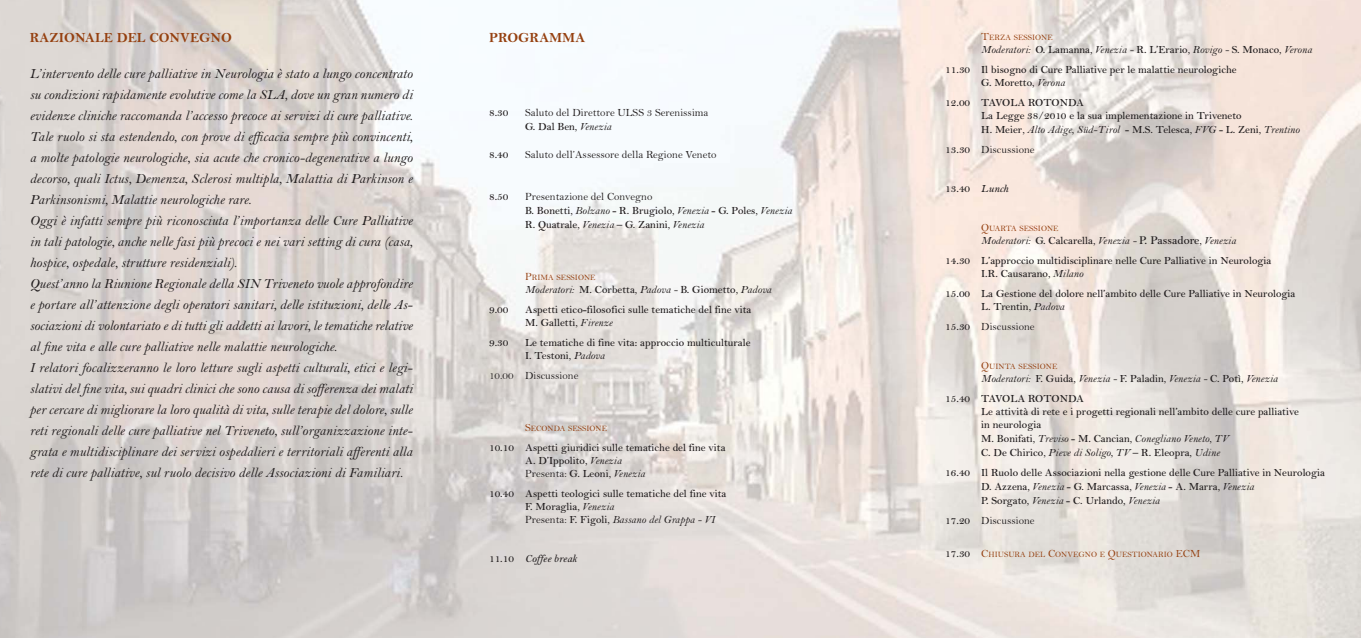
<style>
.page{position:relative;width:1361px;height:638px;background:#fff}
.page>*{position:absolute;margin:0;border:0;box-sizing:border-box;transform-origin:0 0}
.t1{font:italic 14px/21px "Bell MT Std";color:#231f20}
.t2{font:700 14px "Bell MT Std";color:#954010}
.t3{font:600 11px/13px "Bell MT Std";color:#231f20}
.t4{font:italic 11px/14px "Bell MT Std";color:#231f20}
.t5{font:11px/14px "Bell MT Std";color:#231f20}
.t6{font:italic 600 11px "Bell MT Std";color:#231f20}
.t7{font:8.2px "Bell MT Std";color:#954010}
.s1{font-weight:600}
.s2{font-style:italic}
.s3{font-weight:400}
.s4{font-weight:400;font-style:italic}
.s5{font-size:11px}
.s6{font-weight:600;font-style:normal}
.s7{font-style:normal}
.s8{font-size:12px}
.s9{font-weight:600;font-size:11px;color:#231f20}
</style>
<div class="page">
<img style="left:0;top:0;width:1361px;height:638px">
<p class="t2" style="left:30px;top:32px;width:204px">RAZIONALE DEL CONVEGNO</p>
<p class="t1" style="left:30px;top:64px;width:384px">L’intervento delle cure palliative in Neurologia è stato a lungo concentrato su condizioni rapidamente evolutive come la SLA, dove un gran numero di evidenze cliniche raccomanda l’accesso precoce ai servizi di cure palliative.<br>Tale ruolo si sta estendendo, con prove di efficacia sempre più convincenti, a molte patologie neurologiche, sia acute che cronico-degenerative a lungo decorso, quali Ictus, Demenza, Sclerosi multipla, Malattia di Parkinson e Parkinsonismi, Malattie neurologiche rare.<br>Oggi è infatti sempre più riconosciuta l’importanza delle Cure Palliative in tali patologie, anche nelle fasi più precoci e nei vari setting di cura (casa, hospice, ospedale, strutture residenziali).<br>Quest’anno la Riunione Regionale della SIN Triveneto vuole approfondire e portare all’attenzione degli operatori sanitari, delle istituzioni, delle As&shy;sociazioni di volontariato e di tutti gli addetti ai lavori, le tematiche relative al fine vita e alle cure palliative nelle malattie neurologiche.<br>I relatori focalizzeranno le loro letture sugli aspetti culturali, etici e legi&shy;slativi del fine vita, sui quadri clinici che sono causa di sofferenza dei malati per cercare di migliorare la loro qualità di vita, sulle terapie del dolore, sulle reti regionali delle cure palliative nel Triveneto, sull’organizzazione inte&shy;grata e multidisciplinare dei servizi ospedalieri e territoriali afferenti alla rete di cure palliative, sul ruolo decisivo delle Associazioni di Familiari.</p>
<p class="t2" style="left:489px;top:32px;width:98px">PROGRAMMA</p>
<p class="t3" style="left:489px;top:107px;width:21px">8.30</p>
<p class="t5" style="left:525px;top:106px;width:185px">Saluto del Direttore ULSS 3 Serenissima<br><span class="s1">G. Dal Ben</span><span class="s2">, Venezia</span></p>
<p class="t3" style="left:489px;top:149px;width:21px">8.40</p>
<p class="t5" style="left:525px;top:148px;width:193px">Saluto dell’Assessore della Regione Veneto</p>
<p class="t3" style="left:489px;top:191px;width:21px">8.50</p>
<p class="t3" style="left:525px;top:190px;width:268px;line-height:14px"><span class="s3">Presentazione del Convegno<br></span>B. Bonetti<span class="s4">, Bolzano</span> - R. Brugiolo<span class="s4">, Venezia</span> - G. Poles<span class="s4">, Venezia<br></span>R. Quatrale<span class="s4">, Venezia</span> – G. Zanini<span class="s4">, Venezia</span></p>
<p class="t7" style="left:525px;top:274px;width:72px"><span class="s5">P</span>RIMA SESSIONE</p>
<p class="t4" style="left:525px;top:283px;width:248px">Moderatori: <span class="s6">M. Corbetta</span>, Padova - <span class="s6">B. Giometto</span>, Padova</p>
<p class="t3" style="left:489px;top:304px;width:21px">9.00</p>
<p class="t3" style="left:525px;top:304px;width:228px">Aspetti etico-filosofici sulle tematiche del fine vita<br>M. Galletti<span class="s4">, Firenze</span></p>
<p class="t3" style="left:489px;top:337px;width:21px">9.30</p>
<p class="t3" style="left:525px;top:337px;width:227px">Le tematiche di fine vita: approccio multiculturale<br>I. Testoni<span class="s4">, Padova</span></p>
<p class="t5" style="left:489px;top:369px;width:91px">10.00 Discussione</p>
<p class="t7" style="left:525px;top:425px;width:84px"><span class="s5">S</span>ECONDA SESSIONE</p>
<p class="t3" style="left:525px;top:442px;width:202px;text-indent:-36px">10.10 Aspetti giuridici sulle tematiche del fine vita<br>A. D’Ippolito<span class="s4">, Venezia<br></span><span class="s3">Presenta:</span> G. Leoni<span class="s4">, Venezia</span></p>
<p class="t3" style="left:525px;top:488px;width:203px;text-indent:-36px">10.40 Aspetti teologici sulle tematiche del fine vita<br>F. Moraglia<span class="s4">, Venezia<br></span><span class="s3">Presenta:</span> F. Figoli<span class="s4">, Bassano del Grappa - VI</span></p>
<p class="t6" style="left:489px;top:551px;width:89px"><span class="s7">11.10</span> Coffee break</p>
<p class="t7" style="left:981px;top:34px;width:73px"><span class="s5">T</span>ERZA SESSIONE</p>
<p class="t3" style="left:945px;top:40px;width:368px;line-height:20px;text-indent:36px"><span class="s4">Moderatori:</span> O. Lamanna<span class="s4">, Venezia -</span> R. L’Erario<span class="s4">, Rovigo -</span> S. Monaco<span class="s4">, Verona<br></span>11.30 Il bisogno di Cure Palliative per le malattie neurologiche</p>
<p class="t3" style="left:945px;top:73px;width:140px;line-height:20px;text-indent:36px">G. Moretto<span class="s4">, Verona<br></span>12.00 TAVOLA ROTONDA</p>
<p class="t3" style="left:981px;top:109px;width:320px;line-height:14px">La Legge 38/2010 e la sua implementazione in Triveneto<br>H. Meier<span class="s4">, Alto Adige, Süd-Tirol</span> - M.S. Telesca<span class="s4">, FVG</span> - L. Zeni<span class="s4">, Trentino</span></p>
<p class="t5" style="left:945px;top:143px;width:91px"><span class="s1">13.30</span> Discussione</p>
<p class="t3" style="left:945px;top:183px;width:65px">13.40 <span class="s2">Lunch</span></p>
<p class="t7" style="left:981px;top:225px;width:79px"><span class="s5">Q</span>UARTA SESSIONE</p>
<p class="t3" style="left:945px;top:231px;width:328px;line-height:20px;text-align:center"><span class="s4">Moderatori:</span> G. Calcarella<span class="s4">, Venezia -</span> <span class="s8">P. Passadore</span><span class="s4">, Venezia<br></span>14.30 L’approccio multidisciplinare nelle Cure Palliative in Neurologia</p>
<p class="t3" style="left:945px;top:264px;width:352px;line-height:20px;text-indent:36px">I.R. Causarano<span class="s4">, Milano<br></span>15.00 La Gestione del dolore nell’ambito delle Cure Palliative in Neurologia</p>
<p class="t3" style="left:945px;top:297px;width:121px;line-height:20px;text-indent:36px">L. Trentin<span class="s4">, Padova<br></span>15.30 <span class="s3">Discussione</span></p>
<p class="t7" style="left:981px;top:363px;width:78px"><span class="s5">Q</span>UINTA SESSIONE</p>
<p class="t3" style="left:945px;top:369px;width:334px;line-height:20px;text-indent:36px"><span class="s4">Moderatori:</span> F. Guida<span class="s4">, Venezia -</span> F. Paladin<span class="s4">, Venezia -</span> C. Potì<span class="s4">, Venezia<br></span>15.40 TAVOLA ROTONDA</p>
<p class="t3" style="left:981px;top:406px;width:319px">Le attività di rete e i progetti regionali nell’ambito delle cure palliative in neurologia</p>
<p class="t4" style="left:981px;top:432px;width:249px"><span class="s6">M. Bonifati</span>, Treviso <span class="s6">- M. Cancian</span>, Conegliano Veneto, TV<br><span class="s6">C. De Chirico</span>, Pieve di Soligo, TV <span class="s6">– R. Eleopra</span>, Udine</p>
<p class="t3" style="left:981px;top:466px;width:345px;line-height:14px;text-indent:-36px">16.40 Il Ruolo delle Associazioni nella gestione delle Cure Palliative in Neurologia<br>D. Azzena<span class="s4">, Venezia</span> - G. Marcassa<span class="s4">, Venezia</span> - A. Marra<span class="s4">, Venezia<br></span>P. Sorgato<span class="s4">, Venezia</span> - C. Urlando<span class="s4">, Venezia</span></p>
<p class="t5" style="left:945px;top:514px;width:91px"><span class="s1">17.20</span> Discussione</p>
<p class="t7" style="left:945px;top:551px;width:256px"><span class="s9">17.30</span> <span class="s5">C</span>HIUSURA DEL <span class="s5">C</span>ONVEGNO E <span class="s5">Q</span>UESTIONARIO <span class="s5">ECM</span></p>
</div>
